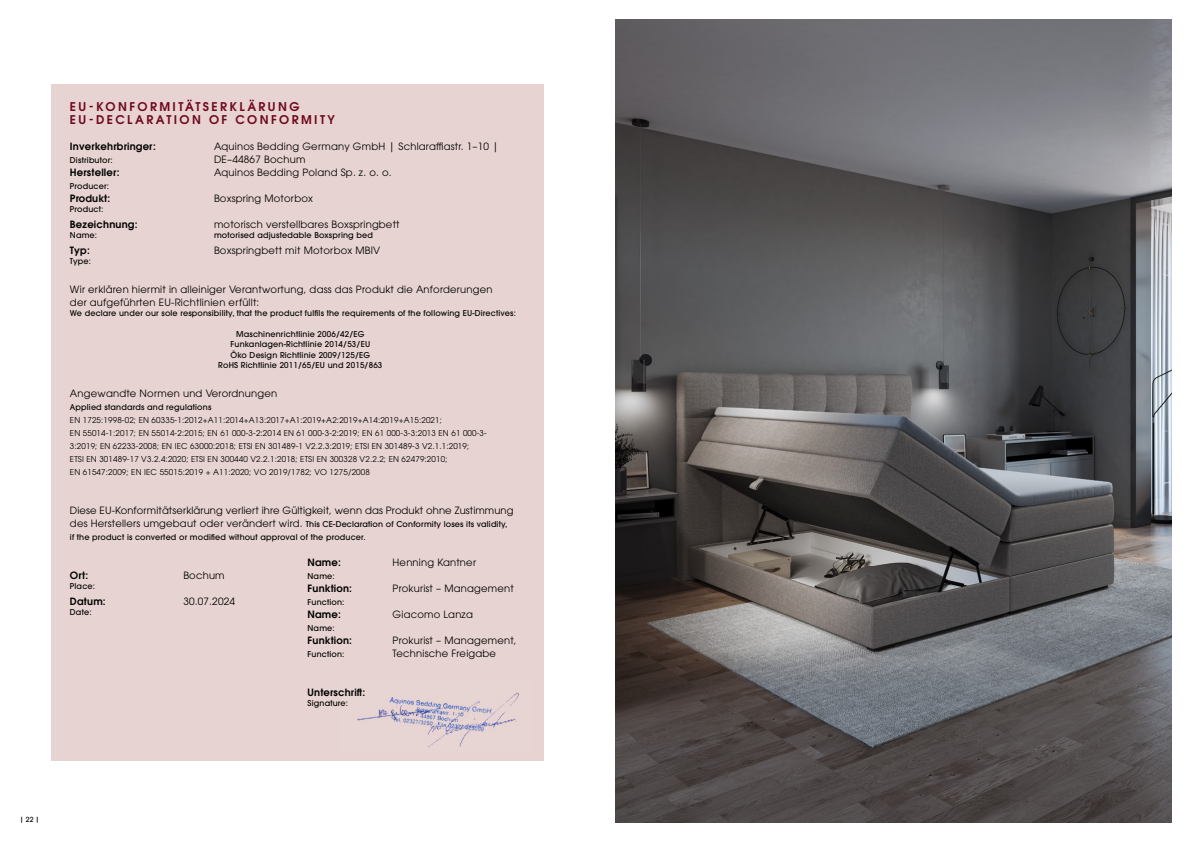
<style>
.page{position:relative;width:1191px;height:842px;background:#fff}
.page>*{position:absolute;margin:0;border:0;box-sizing:border-box;transform-origin:0 0}
.t1{font:600 12px/13px "ITC Avant Garde Pro";letter-spacing:.2em;color:#70081d}
.t2{font:10px/13px "ITC Avant Garde Pro";letter-spacing:.02em;color:#000}
.t3{font:600 10px "ITC Avant Garde Pro";letter-spacing:.02em;color:#000}
.t4{font:500 8px/10.4px "ITC Avant Garde Pro";letter-spacing:.02em;color:#000;text-align:center}
.t5{font:8px/13px "ITC Avant Garde Pro";letter-spacing:.02em;color:#000}
.t6{font:500 7px "ITC Avant Garde Pro";color:#000}
.s1{font-weight:400;font-size:10px}
</style>
<div class="page">
<img style="left:615px;top:20px;width:556px;height:802px">
<div style="left:51px;top:85px;width:493px;height:676px;background:#e7d4d2"></div>
<img style="left:357px;top:692px;width:162px;height:55px">
<h1 class="t1" style="left:70px;top:100px;width:266px">EU-KONFORMITÄTSERKLÄRUNG<br>EU-DECLARATION OF CONFORMITY</h1>
<p class="t3" style="left:70px;top:140px;width:87px">Inverkehrbringer:</p>
<p class="t2" style="left:214px;top:140px;width:286px">Aquinos Bedding Germany GmbH | Schlaraffiastr. 1–10 |</p>
<p class="t4" style="left:70px;top:155px;width:44px">Distributor:</p>
<p class="t2" style="left:214px;top:153px;width:93px">DE–44867 Bochum</p>
<p class="t3" style="left:70px;top:166px;width:51px">Hersteller:</p>
<p class="t2" style="left:214px;top:166px;width:179px">Aquinos Bedding Poland Sp. z. o. o.</p>
<p class="t4" style="left:70px;top:181px;width:41px">Producer:</p>
<p class="t3" style="left:70px;top:192px;width:42px">Produkt:</p>
<p class="t2" style="left:214px;top:192px;width:100px">Boxspring Motorbox</p>
<p class="t4" style="left:70px;top:204px;width:35px">Product:</p>
<p class="t3" style="left:70px;top:218px;width:69px">Bezeichnung:</p>
<p class="t2" style="left:214px;top:218px;width:187px">motorisch verstellbares Boxspringbett</p>
<p class="t4" style="left:70px;top:230px;width:29px">Name:</p>
<p class="t4" style="left:214px;top:230px;width:160px">motorised adjustedable Boxspring bed</p>
<p class="t3" style="left:70px;top:244px;width:21px">Typ:</p>
<p class="t2" style="left:214px;top:244px;width:168px">Boxspringbett mit Motorbox MBIV</p>
<p class="t4" style="left:70px;top:256px;width:23px">Type:</p>
<p class="t2" style="left:70px;top:283px;width:424px">Wir erklären hiermit in alleiniger Verantwortung, dass das Produkt die Anforderungen der aufgeführten EU-Richtlinien erfüllt:</p>
<p class="t4" style="left:70px;top:308px;width:447px">We declare under our sole responsibility, that the product fulfils the requirements of the following EU-Directives:</p>
<p class="t4" style="left:218px;top:329px;width:166px">Maschinenrichtlinie 2006/42/EG Funkanlagen-Richtlinie 2014/53/EU<br>Öko Design Richtlinie 2009/125/EG<br>RoHS Richtlinie 2011/65/EU und 2015/863</p>
<p class="t2" style="left:70px;top:387px;width:209px">Angewandte Normen und Verordnungen</p>
<p class="t4" style="left:70px;top:402px;width:143px">Applied standards and regulations</p>
<p class="t5" style="left:70px;top:413px;width:418px">EN 1725:1998-02; EN 60335-1:2012+A11:2014+A13:2017+A1:2019+A2:2019+A14:2019+A15:2021;<br>EN 55014-1:2017; EN 55014-2:2015; EN 61 000-3-2:2014 EN 61 000-3-2:2019; EN 61 000-3-3:2013 EN 61 000-3- 3:2019; EN 62233-2008; EN IEC 63000:2018; ETSI EN 301489-1 V2.2.3:2019; ETSI EN 301489-3 V2.1.1:2019;<br>ETSI EN 301489-17 V3.2.4:2020; ETSI EN 300440 V2.2.1:2018; ETSI EN 300328 V2.2.2; EN 62479:2010;<br>EN 61547:2009; EN IEC 55015:2019 + A11:2020; VO 2019/1782; VO 1275/2008</p>
<p class="t2" style="left:70px;top:504px;width:445px">Diese EU-Konformitätserklärung verliert ihre Gültigkeit, wenn das Produkt ohne Zustimmung</p>
<p class="t4" style="left:70px;top:517px;width:439px;line-height:13px;text-align:left"><span class="s1">des Herstellers umgebaut oder verändert wird.</span> This CE-Declaration of Conformity loses its validity, if the product is converted or modified without approval of the producer.</p>
<p class="t3" style="left:70px;top:569px;width:20px">Ort:</p>
<p class="t2" style="left:183px;top:569px;width:43px">Bochum</p>
<p class="t4" style="left:70px;top:581px;width:27px">Place:</p>
<p class="t3" style="left:70px;top:595px;width:37px">Datum:</p>
<p class="t2" style="left:183px;top:595px;width:53px">30.07.2024</p>
<p class="t4" style="left:70px;top:607px;width:23px">Date:</p>
<p class="t3" style="left:307px;top:556px;width:35px">Name:</p>
<p class="t2" style="left:392px;top:556px;width:85px">Henning Kantner</p>
<p class="t4" style="left:307px;top:571px;width:29px">Name:</p>
<p class="t3" style="left:307px;top:582px;width:46px">Funktion:</p>
<p class="t2" style="left:392px;top:582px;width:123px">Prokurist – Management</p>
<p class="t4" style="left:307px;top:597px;width:38px">Function:</p>
<p class="t3" style="left:307px;top:608px;width:35px">Name:</p>
<p class="t2" style="left:392px;top:608px;width:82px">Giacomo Lanza</p>
<p class="t4" style="left:307px;top:623px;width:29px">Name:</p>
<p class="t3" style="left:307px;top:634px;width:46px">Funktion:</p>
<p class="t2" style="left:392px;top:634px;width:126px">Prokurist – Management,</p>
<p class="t4" style="left:307px;top:649px;width:38px">Function:</p>
<p class="t2" style="left:392px;top:647px;width:105px">Technische Freigabe</p>
<p class="t3" style="left:307px;top:686px;width:59px">Unterschrift:</p>
<p class="t4" style="left:307px;top:698px;width:42px">Signature:</p>
<p class="t6" style="left:20px;top:815px;width:21px">| 22 |</p>
</div>
